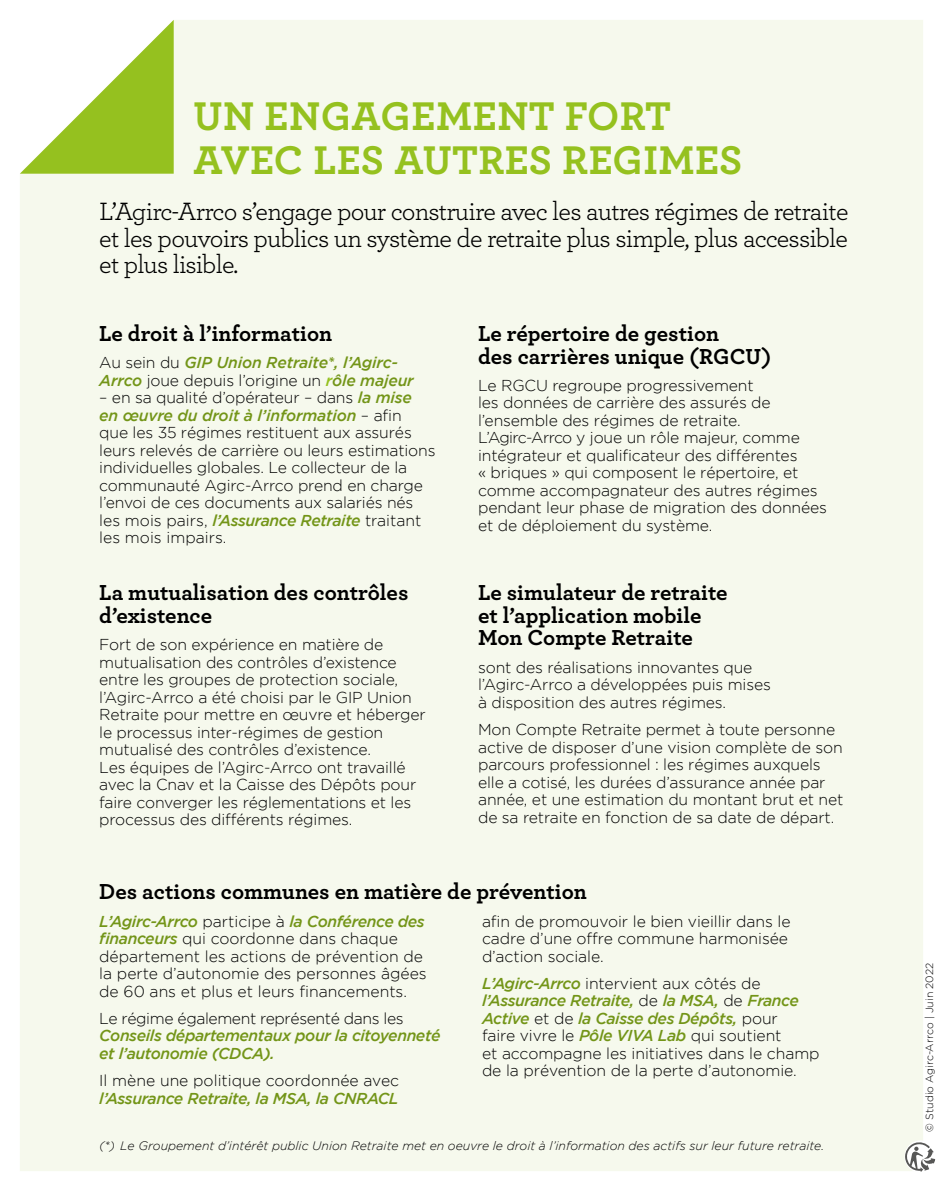
<style>
.page{position:relative;width:943px;height:1191px;background:#fff}
.page>*{position:absolute;margin:0;border:0;box-sizing:border-box;transform-origin:0 0}
.t1{font:700 42px/43.8px "Archer";letter-spacing:.01em;color:#95c11f}
.t2{font:26.25px/26.2px "Archer";letter-spacing:-.03em;color:#000;text-align:justify}
.t3{font:700 22.75px/22.8px "Archer";color:#000}
.t4{font:300 15.75px/17.5px "Gotham";letter-spacing:-.01em;color:#000}
.t5{font:italic 500 15.75px/17.5px "Gotham";letter-spacing:-.025em;color:#739518}
.t6{font:italic 300 12.25px "Gotham";color:#000}
.t7{font:300 10.5px "Gotham";color:#000}
.s1{font-weight:300;font-style:normal;color:#000}
.s2{color:#95c11f}
.s3{font-weight:500;font-style:italic;color:#739518}
</style>
<div class="page">
<div style="left:20px;top:20px;width:903px;height:1151px;background:#f6f9ed"></div>
<svg style="left:20px;top:20px;width:154px;height:154px"></svg>
<div style="left:904px;top:1140px;width:31px;height:32px;background:#fafbf5;border-radius:50%"></div>
<svg style="left:904px;top:1141px;width:31px;height:31px"></svg>
<h1 class="t1" style="left:193px;top:92px;width:550px">UN ENGAGEMENT FORT<br>AVEC LES AUTRES REGIMES</h1>
<h2 class="t2" style="left:99px;top:197px;width:750px">L’Agirc-Arrco s’engage pour construire avec les autres régimes de retraite et les pouvoirs publics un système de retraite plus simple, plus accessible et plus lisible.</h2>
<h3 class="t3" style="left:99px;top:320px;width:234px">Le droit à l’information</h3>
<p class="t5" style="left:99px;top:354px;width:316px"><span class="s1">Au sein du</span> GIP Union Retraite*, l’Agirc-<br>Arrco <span class="s1">joue depuis l’origine un</span> <span class="s2">r</span>ôle majeur</p>
<p class="t4" style="left:99px;top:389px;width:338px">– en sa qualité d’opérateur – dans <span class="s3">la mise<br>en œuvre du droit à l’information</span> – afin<br>que les 35 -régimes restituent aux assurés leurs relevés de carrière ou leurs estimations individuelles globales. Le collecteur de la communauté Agirc-Arrco prend en charge l’envoi de ces documents aux salariés nés les mois pairs, <span class="s3">l’Assurance Retraite</span> traitant les mois impairs.</p>
<h3 class="t3" style="left:99px;top:579px;width:311px">La mutualisation des contrôles d’existence</h3>
<p class="t4" style="left:99px;top:635px;width:328px">Fort de son expérience en matière de mutualisation des contrôles d’existence entre les groupes de protection sociale, l’Agirc-Arrco a été choisi par le GIP Union Retraite pour mettre en œuvre et héberger le -processus inter-régimes de gestion mutualisé des contrôles d’existence.<br>Les équipes de l’Agirc-Arrco ont travaillé avec la Cnav et la Caisse des Dépôts pour faire converger les réglementations et les processus des différents régimes.</p>
<h3 class="t3" style="left:478px;top:320px;width:295px">Le répertoire de gestion<br>des carrières unique (RGCU)</h3>
<p class="t4" style="left:478px;top:376px;width:350px">Le RGCU regroupe progressivement<br>les -données de carrière des assurés de l’ensemble des régimes de retraite.<br>L’Agirc-Arrco y joue un rôle majeur, comme intégrateur et qualificateur des différentes<br>« briques » qui composent le répertoire, et comme accompagnateur des autres régimes pendant leur phase de migration des données et de déploiement du système.</p>
<h3 class="t3" style="left:478px;top:579px;width:251px">Le simulateur de retraite et l’application mobile<br>Mon Compte Retraite</h3>
<p class="t4" style="left:478px;top:658px;width:294px">sont des réalisations innovantes que l’Agirc-Arrco a développées puis mises à disposition des autres régimes.</p>
<p class="t4" style="left:478px;top:720px;width:367px">Mon Compte Retraite permet à toute personne active de disposer d’une vision complète de son parcours professionnel : les régimes auxquels elle a cotisé, les durées d’assurance année par année, et une estimation du montant brut et net de sa retraite en fonction de sa date de départ.</p>
<h3 class="t3" style="left:99px;top:878px;width:489px">Des actions communes en matière de prévention</h3>
<p class="t4" style="left:99px;top:912px;width:329px"><span class="s3">L’Agirc-Arrco</span> participe à <span class="s3">la Conférence des financeurs</span> qui coordonne dans chaque département les actions de prévention de la perte d’autonomie des personnes âgées de 60 ans et plus et leurs financements.</p>
<p class="t4" style="left:99px;top:1009px;width:306px">Le régime également représenté dans les</p>
<p class="t5" style="left:99px;top:1027px;width:343px">Conseils départementaux pour la citoyenneté et l’autonomie (CDCA).</p>
<p class="t4" style="left:99px;top:1072px;width:301px">Il mène une politique coordonnée avec</p>
<p class="t5" style="left:99px;top:1089px;width:301px">l’Assurance Retraite, la MSA, la - CNRACL</p>
<p class="t4" style="left:482px;top:912px;width:310px">afin de promouvoir le bien vieillir dans le cadre d’une offre commune harmonisée d’action sociale.</p>
<p class="t4" style="left:482px;top:974px;width:339px"><span class="s3">L’Agirc-Arrco</span> intervient aux côtés de <span class="s3">l’Assurance Retraite,</span> de <span class="s3">la MSA,</span> de <span class="s3">France Active</span> et de <span class="s3">la Caisse des Dépôts,</span> pour<br>faire vivre le <span class="s3">Pôle VIVA Lab</span> qui soutient<br>et accompagne les -initiatives dans le champ de la prévention de la perte d’autonomie.</p>
<p class="t6" style="left:99px;top:1139px;width:726px">(*) Le Groupement d’intérêt public Union Retraite met en oeuvre le droit à l’information des actifs sur leur future retraite.</p>
<p class="t7" style="left:923px;top:1131px;width:170px;rotate:-90deg">© Studio Agirc-Arrco | Juin 2022</p>
</div>
